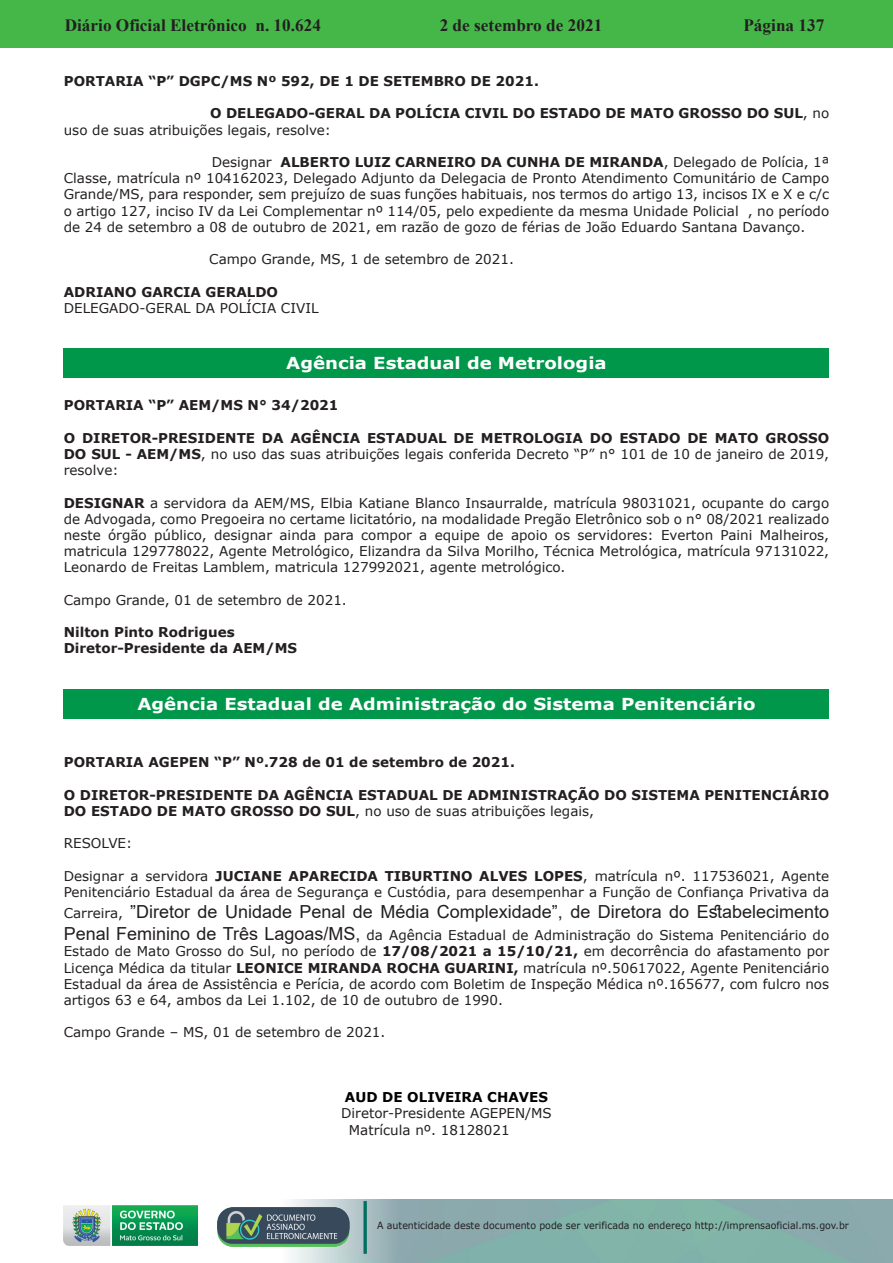
<style>
.page{position:relative;width:893px;height:1263px;background:#fff}
.page>*{position:absolute;margin:0;border:0;box-sizing:border-box;transform-origin:0 0}
.t1{font:18px "Arial";color:#231f20}
.t2{font:700 17.25px "Times New Roman";color:#231f20}
.Atos_Pessoal_Executi{font:700 16.5px "Verdana";color:#fff;scale:1.1 1}
.Título_1{font:13.5px/16.2px "Verdana";color:#231f20;text-align:justify}
.t3{font:700 13.5px/16.2px "Verdana";color:#231f20}
.t4{font:700 13.5px "Verdana";color:#000}
.t5{font:9.9px "Verdana";color:#231f20;scale:.95 1}
.s1{font-weight:400}
.s2{font-weight:700}
.s3{font-family:"Verdana";font-size:13.5px}
.s4{font-family:"Arial";font-size:18px}
</style>
<div class="page">
<div style="left:0;top:0;width:893px;height:48px;background:#45b749"></div>
<img style="left:63px;top:1199px;width:830px;height:64px">
<img style="left:364px;top:1202px;width:2px;height:51px">
<img style="left:218px;top:1207px;width:132px;height:39px">
<img style="left:64px;top:1205px;width:134px;height:41px">
<div style="left:64px;top:348px;width:765px;height:30px;background:#00974a"></div>
<div style="left:64px;top:689px;width:765px;height:30px;background:#00974a"></div>
<p class="t2" style="left:65px;top:13px;width:258px">Diário Oficial Eletrônico n. 10.624</p>
<p class="t2" style="left:440px;top:13px;width:164px">2 de setembro de 2021</p>
<p class="t2" style="left:743px;top:13px;width:82px">Página 137</p>
<p class="t3" style="left:64px;top:73px;width:477px">PORTARIA “P” DGPC/MS Nº 592, DE 1 DE SETEMBRO DE 2021.</p>
<p class="t3" style="left:64px;top:105px;width:767px;text-indent:146px">O DELEGADO-GERAL DA POLÍCIA CIVIL DO ESTADO DE MATO GROSSO DO SUL<span class="s1">, no uso de suas atribuições legais, resolve:</span></p>
<p class="Título_1" style="left:64px;top:154px;width:767px;text-indent:148px">Designar <span class="s2">ALBERTO LUIZ CARNEIRO DA CUNHA DE MIRANDA</span>, Delegado de Polícia, 1ª Classe, matrícula nº 104162023, Delegado Adjunto da Delegacia de Pronto Atendimento Comunitário de Campo Grande/MS, para responder, sem prejuízo de suas funções habituais, nos termos do artigo 13, incisos IX e X e c/c o artigo 127, inciso IV da Lei Complementar nº 114/05, pelo expediente da mesma Unidade Policial , no período de 24 de setembro a 08 de outubro de 2021, em razão de gozo de férias de João Eduardo Santana Davanço.</p>
<p class="Título_1" style="left:209px;top:251px;width:306px">Campo Grande, MS, 1 de setembro de 2021.</p>
<p class="t3" style="left:64px;top:283px;width:216px">ADRIANO GARCIA GERALDO</p>
<p class="Título_1" style="left:64px;top:300px;width:256px">DELEGADO-GERAL DA POLÍCIA CIVIL</p>
<p class="Atos_Pessoal_Executi" style="left:286px;top:352px;width:293px">Agência Estadual de Metrologia</p>
<p class="t3" style="left:64px;top:397px;width:276px">PORTARIA “P” AEM/MS N° 34/2021</p>
<p class="Título_1" style="left:64px;top:430px;width:767px"><span class="s2">O DIRETOR-PRESIDENTE DA AGÊNCIA ESTADUAL DE METROLOGIA DO ESTADO DE MATO GROSSO DO SUL - AEM/MS</span>, no uso das suas atribuições legais conferida Decreto “P” n° 101 de 10 de janeiro de 2019, resolve:</p>
<p class="Título_1" style="left:64px;top:494px;width:767px"><span class="s2">DESIGNAR</span> a servidora da AEM/MS, Elbia Katiane Blanco Insaurralde, matrícula 98031021, ocupante do cargo de Advogada, como Pregoeira no certame licitatório, na modalidade Pregão Eletrônico sob o n° 08/2021 realizado neste órgão público, designar ainda para compor a equipe de apoio os servidores: Everton Paini Malheiros, matricula 129778022, Agente Metrológico, Elizandra da Silva Morilho, Técnica Metrológica, matrícula 97131022, Leonardo de Freitas Lamblem, matricula 127992021, agente metrológico.</p>
<p class="Título_1" style="left:64px;top:592px;width:285px">Campo Grande, 01 de setembro de 2021.</p>
<p class="t3" style="left:64px;top:624px;width:173px">Nilton Pinto Rodrigues</p>
<p class="t3" style="left:64px;top:640px;width:235px">Diretor-Presidente da AEM/MS</p>
<p class="Atos_Pessoal_Executi" style="left:137px;top:692px;width:563px">Agência Estadual de Administração do Sistema Penitenciário</p>
<p class="t3" style="left:64px;top:754px;width:453px">PORTARIA AGEPEN “P” Nº.728 de 01 de setembro de 2021.</p>
<p class="t3" style="left:64px;top:786px;width:767px">O DIRETOR-PRESIDENTE DA AGÊNCIA ESTADUAL DE ADMINISTRAÇÃO DO SISTEMA PENITENCIÁRIO<br>DO ESTADO DE MATO GROSSO DO SUL<span class="s1">, no uso de suas atribuições legais,</span></p>
<p class="Título_1" style="left:64px;top:835px;width:70px">RESOLVE:</p>
<p class="Título_1" style="left:64px;top:867px;width:767px">Designar a servidora <span class="s2">JUCIANE APARECIDA TIBURTINO ALVES LOPES</span>, matrícula nº. 117536021, Agente<br>Penitenciário Estadual da área de Segurança e Custódia, para desempenhar a Função de Confiança Privativa da</p>
<p class="t1" style="left:64px;top:900px;width:767px"><span class="s3">Carreira,</span> ”Diretor de Unidade Penal de Média Complexidade”, de Diretora do Estabelecimento</p>
<p class="Título_1" style="left:64px;top:927px;width:767px"><span class="s4">Penal Feminino de Três Lagoas/MS,</span> da Agência Estadual de Administração do Sistema Penitenciário do Estado de Mato Grosso do Sul, no período de <span class="s2">17/08/2021 a 15/10/21,</span> em decorrência do afastamento por Licença Médica da titular <span class="s2">LEONICE MIRANDA ROCHA GUARINI,</span> matrícula nº.50617022, Agente Penitenciário Estadual da área de Assistência e Perícia, de acordo com Boletim de Inspeção Médica nº.165677, com fulcro nos artigos 63 e 64, ambos da Lei 1.102, de 10 de outubro de 1990.</p>
<p class="Título_1" style="left:64px;top:1024px;width:323px">Campo Grande – MS, 01 de setembro de 2021.</p>
<p class="t4" style="left:345px;top:1088px;width:204px">AUD DE OLIVEIRA CHAVES</p>
<p class="Título_1" style="left:341px;top:1105px;width:212px">Diretor-Presidente AGEPEN/MS</p>
<p class="Título_1" style="left:349px;top:1121px;width:162px">Matrícula nº. 18128021</p>
<p class="t5" style="left:377px;top:1219px;width:498px">A autenticidade deste documento pode ser verificada no endereço http://imprensaoficial.ms.gov.br</p>
</div>
